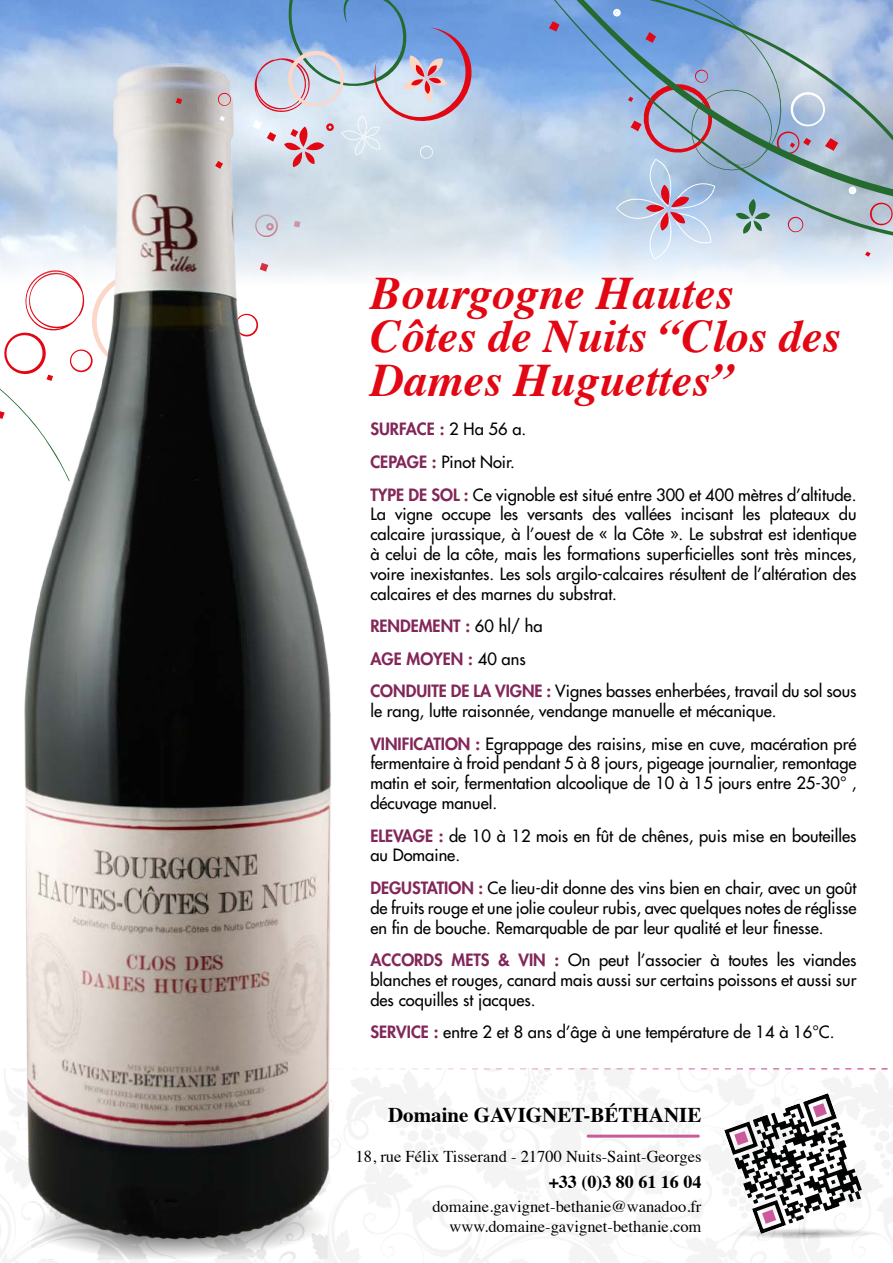
<style>
.page{position:relative;width:893px;height:1263px;background:#fff}
.page>*{position:absolute;margin:0;border:0;box-sizing:border-box;transform-origin:0 0}
.t1{font:italic 700 46.5px/43.5px "Times";color:#e30613}
.t2{font:700 21px "Times";color:#000}
.t3{font:700 18px "Times";color:#000}
.t4{font:500 16.5px/19.8px "Futura Std";color:#000}
.t5{font:16.5px/19.8px "Times";color:#000;text-align:right}
.s1{font-weight:800;color:#822758}
</style>
<div class="page">
<img style="left:0;top:1069px;width:893px;height:194px">
<svg style="left:365px;top:1068px;width:523px;height:1px"></svg>
<svg style="left:31px;top:1245px;width:296px;height:14px"></svg>
<img style="left:0;top:245px;width:354px;height:1000px">
<hr style="left:588px;top:1134px;width:110px;height:3px;background:#cb5a9c">
<svg style="left:724px;top:1093px;width:155px;height:145px"></svg>
<svg style="left:0;top:215px;width:240px;height:30px;background:#c3c4ca"></svg>
<svg style="left:0;top:0;width:240px;height:215px;background:#b0c1d7"></svg>
<svg style="left:838px;top:0;width:55px;height:266px;background:#a9bccf"></svg>
<svg style="left:220px;top:116px;width:5px;height:5px"></svg>
<svg style="left:176px;top:98px;width:6px;height:6px"></svg>
<svg style="left:215px;top:161px;width:8px;height:8px"></svg>
<svg style="left:865px;top:251px;width:6px;height:6px"></svg>
<svg style="left:240px;top:0;width:598px;height:281px;background:#b1c4dd"></svg>
<h1 class="t1" style="left:370px;top:267px;width:472px">Bourgogne Hautes<br>Côtes de Nuits “Clos des<br>Dames Huguettes”</h1>
<p class="t4" style="left:370px;top:413px;width:488px;line-height:32.5px"><span class="s1">SURFACE :</span> 2 Ha 56 a.<br><span class="s1">CEPAGE :</span> Pinot Noir.<br><span class="s1">TYPE DE SOL :</span> Ce vignoble est situé entre 300 et 400 mètres d’altitude.</p>
<p class="t4" style="left:370px;top:504px;width:488px;text-align:justify">La vigne occupe les versants des vallées incisant les plateaux du calcaire jurassique, à l’ouest de « la Côte ». Le substrat est identique à celui de la côte, mais les formations superficielles sont très minces, voire inexistantes. Les sols argilo-calcaires résultent de l’altération des calcaires et des marnes du substrat.</p>
<p class="t4" style="left:370px;top:610px;width:488px;line-height:32.5px"><span class="s1">RENDEMENT :</span> 60 hl/ ha<br><span class="s1">AGE MOYEN :</span> 40 ans<br><span class="s1">CONDUITE DE LA VIGNE :</span> Vignes basses enherbées, travail du sol sous</p>
<p class="t4" style="left:370px;top:695px;width:488px;line-height:32.5px">le rang, lutte raisonnée, vendange manuelle et mécanique.<br><span class="s1">VINIFICATION :</span> Egrappage des raisins, mise en cuve, macération pré</p>
<p class="t4" style="left:370px;top:753px;width:488px;text-align:justify">fermentaire à froid pendant 5 à 8 jours, pigeage journalier, remontage matin et soir, fermentation alcoolique de 10 à 15 jours entre 25-30° , décuvage manuel.</p>
<p class="t4" style="left:370px;top:826px;width:488px"><span class="s1">ELEVAGE :</span> de 10 à 12 mois en fût de chênes, puis mise en bouteilles au Domaine.</p>
<p class="t4" style="left:370px;top:878px;width:488px;text-align:justify"><span class="s1">DEGUSTATION :</span> Ce lieu-dit donne des vins bien en chair, avec un goût de fruits rouge et une jolie couleur rubis, avec quelques notes de réglisse en fin de bouche. Remarquable de par leur qualité et leur finesse.</p>
<p class="t4" style="left:370px;top:950px;width:488px;text-align:justify"><span class="s1">ACCORDS METS &amp; VIN :</span> On peut l’associer à toutes les viandes blanches et rouges, canard mais aussi sur certains poissons et aussi sur des coquilles st jacques.</p>
<p class="t4" style="left:370px;top:1022px;width:466px"><span class="s1">SERVICE :</span> entre 2 et 8 ans d’âge à une température de 14 à 16°C.</p>
<p class="t2" style="left:388px;top:1095px;width:315px">Domaine GAVIGNET-BÉTHANIE</p>
<p class="t5" style="left:356px;top:1145px;width:347px">18, rue Félix Tisserand - 21700 Nuits-Saint-Georges</p>
<p class="t3" style="left:549px;top:1164px;width:154px">+33 (0)3 80 61 16 04</p>
<p class="t5" style="left:432px;top:1195px;width:271px">domaine.gavignet-bethanie@wanadoo.fr www.domaine-gavignet-bethanie.com</p>
</div>
